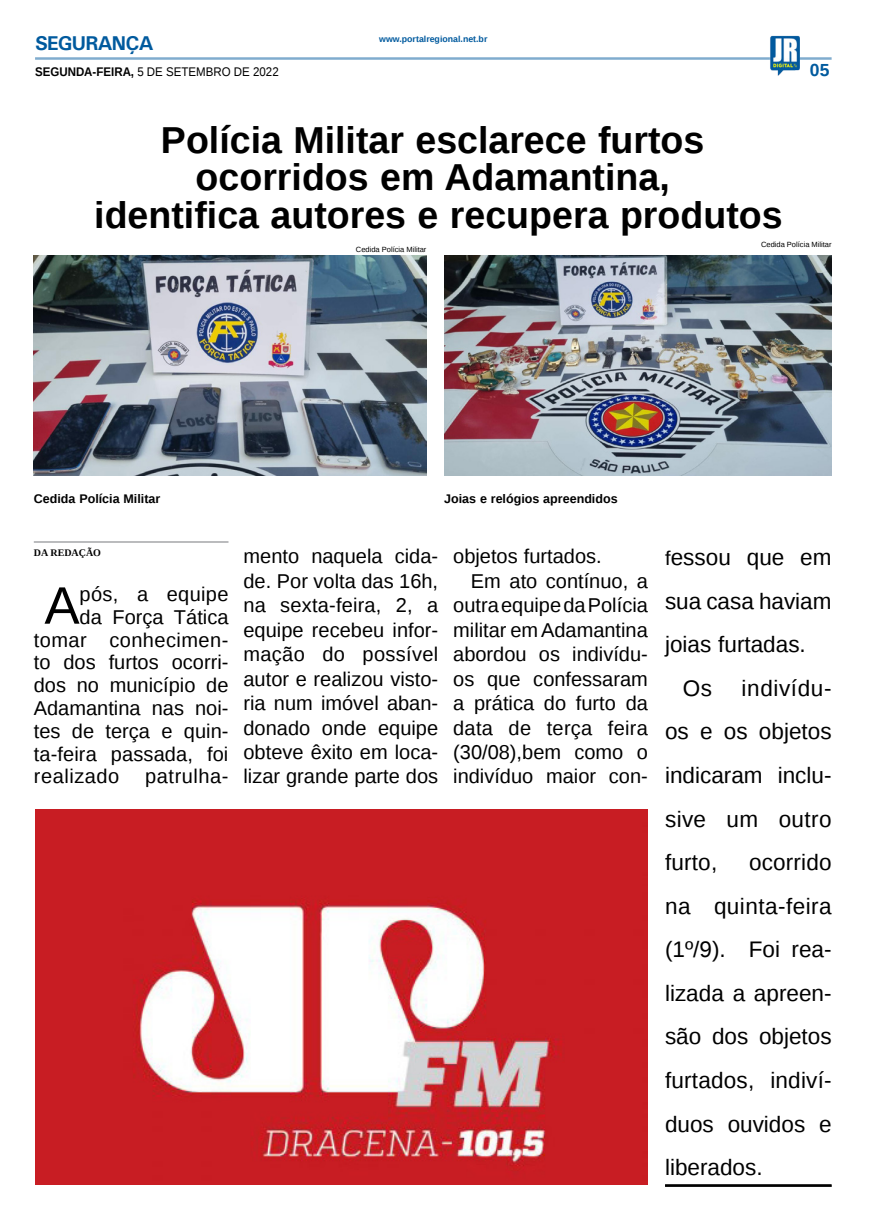
<style>
.page{position:relative;width:869px;height:1223px;background:#fff}
.page>*{position:absolute;margin:0;border:0;box-sizing:border-box;transform-origin:0 0}
.MATÉRIA{font:52.75px "Liberation Sans";color:#000}
.TÍTULO{font:700 37.5px "Liberation Sans";color:#000}
.MATÉRIA-2{font:22.5px/43.5px "Liberation Sans";color:#000;text-align:justify}
.MATÉRIA-3{font:20px/24.5px "Liberation Sans";color:#000;text-align:justify}
.MATÉRIA-4{font:20px "Liberation Sans";letter-spacing:.025em;color:#000}
.MATÉRIA-5{font:20px "Liberation Sans";letter-spacing:.02em;color:#000}
.TITULO_PG{font:700 20px "Univers";letter-spacing:-.04em;color:#005a9e}
.TÍTULO-2{font:700 17.5px "Liberation Sans";color:#005a9e}
.LEGENDA{font:700 12.5px "Liberation Sans";color:#000}
.DATA_PG{font:12.5px "Liberation Sans";color:#000;scale:.92 1}
.CRÉDITO_NOME{font:700 10px "Liberation Serif";color:#000}
.DATA_PG-2{font:700 8.75px "Liberation Sans";color:#005a9e}
.CRÉDITO_FOTO{font:7.5px "Liberation Sans";color:#000}
.s1{font-weight:700}
.s2{font-size:20px}
</style>
<div class="page">
<hr style="left:35px;top:57px;width:796px;height:3px;background:#005a9e">
<img style="left:769px;top:36px;width:30px;height:40px">
<img style="left:35px;top:809px;width:612px;height:375px">
<hr style="left:664px;top:1184px;width:167px;height:2px;background:#000">
<img style="left:34px;top:255px;width:392px;height:221px">
<img style="left:444px;top:255px;width:387px;height:221px">
<hr style="left:34px;top:541px;width:194px;height:1px;background:#939598">
<p class="TITULO_PG" style="left:35px;top:31px;width:120px">SEGURANÇA</p>
<p class="DATA_PG" style="left:35px;top:65px;width:266px"><span class="s1">SEGUNDA-FEIRA,</span> 5 DE SETEMBRO DE 2022</p>
<p class="DATA_PG-2" style="left:379px;top:33px;width:110px">www.portalregional.net.br</p>
<p class="TÍTULO" style="left:161px;top:114px;width:544px">Polícia Militar esclarece furtos</p>
<p class="TÍTULO" style="left:195px;top:151px;width:475px">ocorridos em Adamantina,</p>
<p class="TÍTULO" style="left:94px;top:189px;width:689px">identifica autores e recupera produtos</p>
<p class="TÍTULO-2" style="left:809px;top:58px;width:21px">05</p>
<p class="CRÉDITO_FOTO" style="left:356px;top:245px;width:72px">Cedida Polícia Militar</p>
<p class="CRÉDITO_FOTO" style="left:760px;top:240px;width:72px">Cedida Polícia Militar</p>
<p class="LEGENDA" style="left:34px;top:490px;width:128px">Cedida Polícia Militar</p>
<p class="LEGENDA" style="left:444px;top:490px;width:175px">Joias e relógios apreendidos</p>
<p class="CRÉDITO_NOME" style="left:34px;top:545px;width:69px">DA REDAÇÃO</p>
<p class="MATÉRIA" style="left:44px;top:575px;width:37px">A</p>
<p class="MATÉRIA-3" style="left:80px;top:583px;width:150px">pós, a equipe</p>
<p class="MATÉRIA-3" style="left:80px;top:605px;width:150px">da Força Tática</p>
<p class="MATÉRIA-5" style="left:34px;top:628px;width:196px">tomar conhecimen-</p>
<p class="MATÉRIA-3" style="left:34px;top:651px;width:196px">to dos furtos ocorri-</p>
<p class="MATÉRIA-3" style="left:34px;top:674px;width:196px">dos no município de</p>
<p class="MATÉRIA-3" style="left:34px;top:696px;width:196px">Adamantina nas noi-</p>
<p class="MATÉRIA-3" style="left:34px;top:719px;width:196px">tes de terça e quin-</p>
<p class="MATÉRIA-3" style="left:34px;top:742px;width:196px">ta-feira passada, foi</p>
<p class="MATÉRIA-4" style="left:34px;top:765px;width:87px">realizado</p>
<p class="MATÉRIA-4" style="left:145px;top:765px;width:85px">patrulha-</p>
<p class="MATÉRIA-3" style="left:243px;top:545px;width:196px">mento naquela cida&shy;de. Por volta das 16h, na sexta-feira, 2, a equipe recebeu infor&shy;mação do possível autor e realizou visto&shy;ria num imóvel aban&shy;donado onde equipe obteve êxito em loca&shy;lizar grande parte dos</p>
<p class="MATÉRIA-3" style="left:453px;top:545px;width:150px">objetos furtados.</p>
<p class="MATÉRIA-3" style="left:453px;top:569px;width:196px;text-indent:18px">Em ato contínuo, a outra equipe da Polícia militar em Adamantina abordou os indivídu&shy;os que confessaram a prática do furto da data de terça feira (30/08),bem como o indivíduo maior con-</p>
<p class="MATÉRIA-2" style="left:664px;top:536px;width:168px"><span class="s2">f</span>essou que em sua casa haviam joias furtadas.</p>
<p class="MATÉRIA-2" style="left:682px;top:667px;width:31px">Os</p>
<p class="MATÉRIA-2" style="left:664px;top:667px;width:168px;text-indent:76px">indivídu&shy;os e os objetos indicaram inclu&shy;sive um outro furto,</p>
<p class="MATÉRIA-2" style="left:664px;top:841px;width:168px;text-indent:84px">ocorrido na quinta-feira (1º/9). Foi rea&shy;lizada a apreen&shy;são dos objetos furtados, indiví&shy;duos ouvidos e liberados.</p>
</div>
